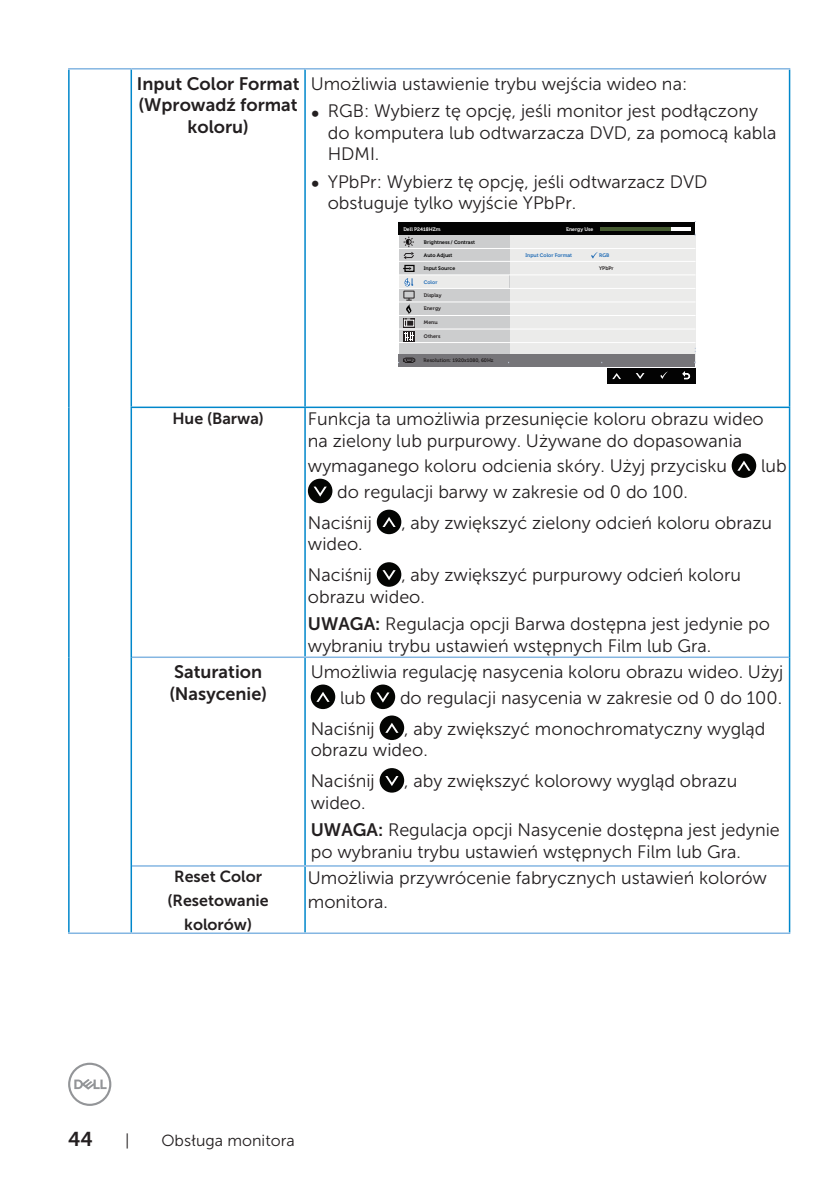
<style>
.page{position:relative;width:840px;height:1191px;background:#fff}
.page>*{position:absolute;margin:0;border:0;box-sizing:border-box;transform-origin:0 0}
.t1{font:20px "Museo Sans For Dell 700";color:#231f20}
.text_OSD_table{font:18px/21.6px "Museo Sans For Dell 300";color:#231f20}
.text_OSD_table-2{font:18px/21.6px "Museo Sans For Dell 700";color:#231f20;text-align:center}
.Table_Paragraph{font:18px/24px "Museo Sans For Dell 300";color:#231f20}
.Table_Paragraph-2{font:16px/24px "Museo Sans For Dell 700";color:#231f20;text-align:center}
.t2{font:16px "Museo Sans For Dell 300";color:#231f20}
.t3{font:700 5px "Museo For Dell";color:#231f20}
.t4{font:700 5px "Museo For Dell";color:#030303}
.t5{font:700 5px "Museo For Dell";color:#1f6bb5}
.t6{font:700 5px "Museo For Dell";color:#fff}
.s1{font-family:"Museo Sans For Dell 700"}
</style>
<div class="page">
<svg style="left:68px;top:1062px;width:43px;height:44px"></svg>
<hr style="left:68px;top:70px;width:2px;height:337px;background:#0087cb">
<hr style="left:68px;top:407px;width:2px;height:250px;background:#0087cb">
<hr style="left:68px;top:657px;width:2px;height:209px;background:#0087cb">
<hr style="left:68px;top:866px;width:2px;height:66px;background:#0087cb">
<hr style="left:68px;top:68px;width:63px;height:2px;background:#84b6e2">
<hr style="left:130px;top:70px;width:2px;height:336px;background:#0087cb">
<hr style="left:131px;top:68px;width:174px;height:2px;background:#84b6e2">
<hr style="left:304px;top:70px;width:1px;height:336px;background:#0087cb">
<hr style="left:788px;top:70px;width:1px;height:336px;background:#0087cb">
<hr style="left:305px;top:68px;width:484px;height:2px;background:#84b6e2">
<hr style="left:130px;top:408px;width:2px;height:249px;background:#0087cb">
<hr style="left:130px;top:406px;width:175px;height:2px;background:#0087cb">
<hr style="left:304px;top:408px;width:1px;height:248px;background:#0087cb">
<hr style="left:788px;top:408px;width:1px;height:249px;background:#0087cb">
<hr style="left:305px;top:406px;width:484px;height:2px;background:#0087cb">
<hr style="left:130px;top:657px;width:2px;height:209px;background:#0087cb">
<hr style="left:132px;top:656px;width:173px;height:2px;background:#84b6e2">
<hr style="left:304px;top:658px;width:1px;height:207px;background:#0087cb">
<hr style="left:788px;top:657px;width:1px;height:209px;background:#0087cb">
<hr style="left:305px;top:656px;width:483px;height:2px;background:#84b6e2">
<hr style="left:130px;top:866px;width:2px;height:66px;background:#0087cb">
<hr style="left:132px;top:865px;width:173px;height:1px;background:#84b6e2">
<hr style="left:304px;top:866px;width:1px;height:66px;background:#0087cb">
<hr style="left:788px;top:866px;width:1px;height:66px;background:#0087cb">
<hr style="left:305px;top:865px;width:483px;height:1px;background:#84b6e2">
<hr style="left:68px;top:932px;width:63px;height:2px;background:#84b6e2">
<hr style="left:131px;top:932px;width:174px;height:2px;background:#84b6e2">
<hr style="left:305px;top:932px;width:484px;height:2px;background:#84b6e2">
<div style="left:398px;top:221px;width:296px;height:13px;background:#030303"></div>
<div style="left:508px;top:235px;width:187px;height:128px;background:#ebebea"></div>
<div style="left:398px;top:353px;width:296px;height:13px;background:#767579"></div>
<hr style="left:600px;top:227px;width:90px;height:3px;background:#fff">
<hr style="left:600px;top:227px;width:70px;height:3px;background:#465b31">
<svg style="left:591px;top:252px;width:6px;height:6px"></svg>
<div style="left:607px;top:368px;width:88px;height:16px;background:#030303"></div>
<svg style="left:612px;top:373px;width:8px;height:6px"></svg>
<svg style="left:635px;top:373px;width:9px;height:6px"></svg>
<svg style="left:682px;top:371px;width:7px;height:8px"></svg>
<svg style="left:660px;top:372px;width:7px;height:7px"></svg>
<div style="left:399px;top:235px;width:110px;height:118px;background:#cccdce"></div>
<div style="left:399px;top:275px;width:109px;height:13px;background:#ebebea"></div>
<div style="left:404px;top:265px;width:10px;height:7px;border:1px solid #050403"></div>
<svg style="left:403px;top:267px;width:8px;height:3px"></svg>
<div style="left:403px;top:331px;width:11px;height:10px;background:#231f20"></div>
<svg style="left:404px;top:332px;width:9px;height:9px"></svg>
<svg style="left:403px;top:318px;width:11px;height:9px"></svg>
<div style="left:403px;top:290px;width:11px;height:9px;border:1px solid #231f20"></div>
<svg style="left:404px;top:278px;width:9px;height:9px"></svg>
<svg style="left:404px;top:298px;width:7px;height:28px"></svg>
<hr style="left:398px;top:274px;width:297px;height:1px;background:#fff">
<hr style="left:398px;top:261px;width:297px;height:1px;background:#fff">
<hr style="left:398px;top:288px;width:297px;height:1px;background:#fff">
<hr style="left:398px;top:248px;width:297px;height:1px;background:#fff">
<hr style="left:398px;top:302px;width:297px;height:1px;background:#fff">
<hr style="left:398px;top:315px;width:297px;height:1px;background:#fff">
<hr style="left:398px;top:329px;width:297px;height:1px;background:#fff">
<hr style="left:398px;top:342px;width:297px;height:1px;background:#fff">
<svg style="left:403px;top:237px;width:11px;height:22px"></svg>
<svg style="left:398px;top:357px;width:17px;height:6px"></svg>
<div style="left:731px;top:453px;width:24px;height:25px;background:#040503;border-radius:50%"></div>
<svg style="left:737px;top:460px;width:13px;height:11px"></svg>
<div style="left:308px;top:479px;width:24px;height:24px;background:#040503;border-radius:50%"></div>
<svg style="left:313px;top:486px;width:13px;height:11px"></svg>
<div style="left:376px;top:509px;width:25px;height:25px;background:#040503;border-radius:50%"></div>
<svg style="left:382px;top:517px;width:13px;height:10px"></svg>
<div style="left:376px;top:562px;width:25px;height:25px;background:#040503;border-radius:50%"></div>
<svg style="left:382px;top:570px;width:13px;height:10px"></svg>
<div style="left:310px;top:684px;width:25px;height:25px;background:#040503;border-radius:50%"></div>
<svg style="left:316px;top:692px;width:13px;height:10px"></svg>
<div style="left:370px;top:684px;width:25px;height:25px;background:#040503;border-radius:50%"></div>
<svg style="left:376px;top:692px;width:13px;height:10px"></svg>
<div style="left:379px;top:715px;width:25px;height:25px;background:#040503;border-radius:50%"></div>
<svg style="left:385px;top:723px;width:13px;height:10px"></svg>
<div style="left:379px;top:768px;width:25px;height:24px;background:#040503;border-radius:50%"></div>
<svg style="left:385px;top:776px;width:13px;height:10px"></svg>
<p class="text_OSD_table-2" style="left:137px;top:73px;width:164px">Input Color Format (Wprowadź format koloru)</p>
<p class="text_OSD_table" style="left:310px;top:73px;width:378px">Umożliwia ustawienie trybu wejścia wideo na:</p>
<p class="text_OSD_table" style="left:327px;top:100px;width:450px;text-indent:-17px">∞ RGB: Wybierz tę opcję, jeśli monitor jest podłączony do komputera lub odtwarzacza DVD, za pomocą kabla<br>HDMI.</p>
<p class="text_OSD_table" style="left:327px;top:171px;width:381px;text-indent:-17px">∞ YPbPr: Wybierz tę opcję, jeśli odtwarzacz DVD obsługuje tylko wyjście YPbPr.</p>
<p class="t6" style="left:403px;top:226px;width:39px">Dell P2418HZm</p>
<p class="t6" style="left:566px;top:226px;width:29px">Energy Use</p>
<p class="t4" style="left:423px;top:253px;width:30px">Auto Adjust</p>
<p class="t4" style="left:423px;top:266px;width:33px">Input Source</p>
<p class="t5" style="left:423px;top:280px;width:15px">Color</p>
<p class="t3" style="left:423px;top:292px;width:19px">Display</p>
<p class="t3" style="left:423px;top:305px;width:19px">Energy</p>
<p class="t3" style="left:423px;top:320px;width:15px">Menu</p>
<p class="t3" style="left:423px;top:333px;width:18px">Others</p>
<p class="t4" style="left:423px;top:239px;width:52px">Brightness / Contrast</p>
<p class="t5" style="left:525px;top:252px;width:48px">Input Color Format</p>
<p class="t5" style="left:599px;top:253px;width:12px">RGB</p>
<p class="t3" style="left:599px;top:265px;width:16px">YPbPr</p>
<p class="t3" style="left:423px;top:358px;width:71px">Resolution: 1920x1080, 60Hz</p>
<p class="Table_Paragraph-2" style="left:172px;top:406px;width:93px">Hue (Barwa)</p>
<p class="text_OSD_table" style="left:308px;top:408px;width:457px">Funkcja ta umożliwia przesunięcie koloru obrazu wideo na zielony lub purpurowy. Używane do dopasowania</p>
<p class="text_OSD_table" style="left:308px;top:455px;width:420px">wymaganego koloru odcienia skóry. Użyj przycisku</p>
<p class="text_OSD_table" style="left:760px;top:455px;width:27px">lub</p>
<p class="text_OSD_table" style="left:337px;top:481px;width:352px">do regulacji barwy w zakresie od 0 do 100.</p>
<p class="text_OSD_table" style="left:308px;top:512px;width:65px">Naciśnij</p>
<p class="text_OSD_table" style="left:401px;top:512px;width:372px">, aby zwiększyć zielony odcień koloru obrazu</p>
<p class="text_OSD_table" style="left:308px;top:533px;width:56px">wideo.</p>
<p class="text_OSD_table" style="left:308px;top:564px;width:65px">Naciśnij</p>
<p class="text_OSD_table" style="left:308px;top:564px;width:434px;text-indent:93px">, aby zwiększyć purpurowy odcień koloru obrazu wideo.</p>
<p class="text_OSD_table" style="left:308px;top:613px;width:463px"><span class="s1">UWAGA:</span> Regulacja opcji Barwa dostępna jest jedynie po wybraniu trybu ustawień wstępnych Film lub Gra.</p>
<p class="text_OSD_table-2" style="left:169px;top:661px;width:99px;text-align:left">Saturation (Nasycenie)</p>
<p class="text_OSD_table" style="left:340px;top:659px;width:444px;line-height:25.2px;text-indent:-29px">Umożliwia regulację nasycenia koloru obrazu wideo. Użyj lub</p>
<p class="text_OSD_table" style="left:400px;top:686px;width:383px">do regulacji nasycenia w zakresie od 0 do 100.</p>
<p class="text_OSD_table" style="left:310px;top:717px;width:456px;text-indent:93px">, aby zwiększyć monochromatyczny wygląd obrazu wideo.</p>
<p class="text_OSD_table" style="left:310px;top:770px;width:65px">Naciśnij</p>
<p class="text_OSD_table" style="left:404px;top:770px;width:334px">, aby zwiększyć kolorowy wygląd obrazu</p>
<p class="text_OSD_table" style="left:310px;top:792px;width:56px">wideo.</p>
<p class="text_OSD_table" style="left:310px;top:819px;width:470px"><span class="s1">UWAGA:</span> Regulacja opcji Nasycenie dostępna jest jedynie po wybraniu trybu ustawień wstępnych Film lub Gra.</p>
<p class="text_OSD_table" style="left:310px;top:717px;width:65px">Naciśnij</p>
<p class="Table_Paragraph-2" style="left:167px;top:865px;width:103px">Reset Color (Resetowanie kolorów)</p>
<p class="Table_Paragraph" style="left:308px;top:866px;width:460px">Umożliwia przywrócenie fabrycznych ustawień kolorów monitora.</p>
<p class="t1" style="left:68px;top:1127px;width:26px">44</p>
<p class="t2" style="left:125px;top:1131px;width:6px">|</p>
<p class="t2" style="left:161px;top:1131px;width:135px">Obsługa monitora</p>
</div>
